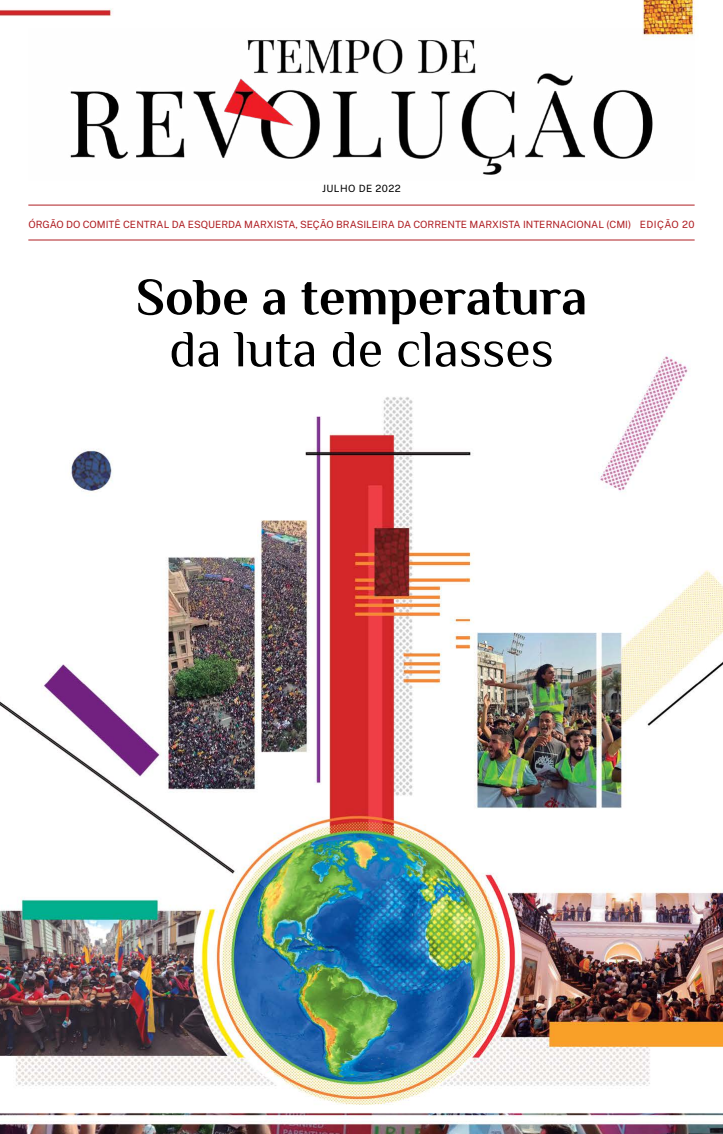
<style>
.page{position:relative;width:723px;height:1134px;background:#fff}
.page>*{position:absolute;margin:0;border:0;box-sizing:border-box;transform-origin:0 0}
.t1{font:700 52px "Philosopher";color:#000}
.t2{font:52px "Philosopher";color:#000}
.t3{font:10px "Public Sans";color:#af1e23}
.t4{font:10px "Public Sans";letter-spacing:.045em;color:#000}
</style>
<div class="page">
<img style="left:0;top:0;width:723px;height:1134px">
<img style="left:28px;top:28px;width:666px;height:152px">
<hr style="left:28px;top:205px;width:666px;height:1px;background:#af1e23">
<hr style="left:28px;top:240px;width:666px;height:1px;background:#af1e23">
<p class="t4" style="left:322px;top:181px;width:80px">JULHO DE 2022</p>
<p class="t3" style="left:28px;top:217px;width:668px">ÓRGÃO DO COMITÊ CENTRAL DA ESQUERDA MARXISTA, SEÇÃO BRASILEIRA DA CORRENTE MARXISTA INTERNACIONAL (CMI) EDIÇÃO 20</p>
<h1 class="t1" style="left:136px;top:263px;width:453px">Sobe a temperatura</h1>
<h1 class="t2" style="left:169px;top:316px;width:386px">da luta de classes</h1>
</div>
